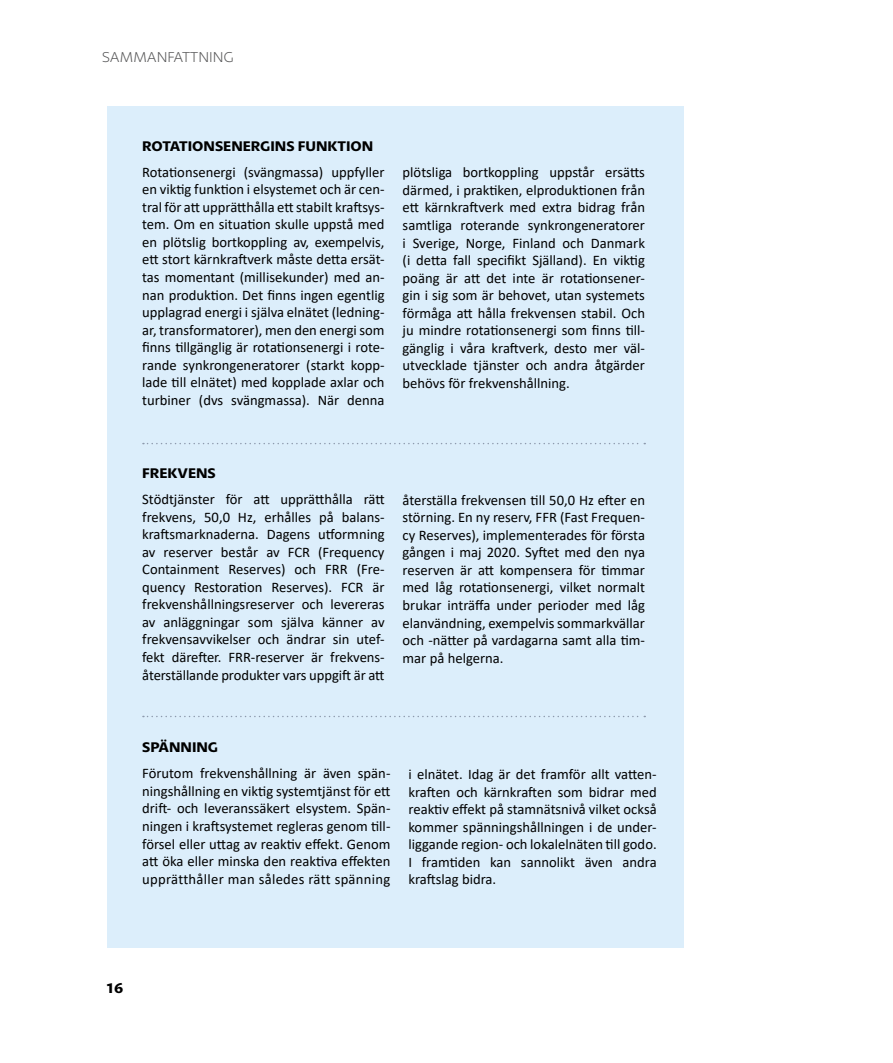
<style>
.page{position:relative;width:893px;height:1063px;background:#fff}
.page>*{position:absolute;margin:0;border:0;box-sizing:border-box;transform-origin:0 0}
.t1{font:300 15px "Petala Pro";color:#565657}
.t2{font:600 15px "Petala Pro";color:#000}
.t3{font:14.7px/17.5px "Calibri";color:#000;text-align:justify}
.t4{font:600 14.7px "Petala Pro";color:#000}
</style>
<div class="page">
<div style="left:107px;top:106px;width:577px;height:842px;background:#dceefb"></div>
<svg style="left:143px;top:443px;width:502px;height:1px"></svg>
<svg style="left:143px;top:716px;width:502px;height:1px"></svg>
<p class="t1" style="left:102px;top:49px;width:133px">SAMMANFATTNING</p>
<p class="t4" style="left:142px;top:137px;width:233px">ROTATIONSENERGINS FUNKTION</p>
<p class="t3" style="left:142px;top:163px;width:244px">Rotationsenergi (svängmassa) uppfyller en viktig funktion i elsystemet och är cen&shy;tral för att upprätthålla ett stabilt kraftsys&shy;tem. Om en situation skulle uppstå med en plötslig bortkoppling av, exempelvis, ett stort kärnkraftverk måste detta ersät&shy;tas momentant (millisekunder) med an&shy;nan produktion. Det finns ingen egentlig upplagrad energi i själva elnätet (ledning&shy;ar, transformatorer), men den energi som finns tillgänglig är rotationsenergi i rote&shy;rande synkrongeneratorer (starkt kopp&shy;lade till elnätet) med kopplade axlar och turbiner (dvs svängmassa). När denna</p>
<p class="t3" style="left:403px;top:163px;width:244px">plötsliga bortkoppling uppstår ersätts därmed, i praktiken, elproduktionen från ett kärnkraftverk med extra bidrag från samtliga roterande synkrongeneratorer i Sverige, Norge, Finland och Danmark (i detta fall specifikt Själland). En viktig poäng är att det inte är rotationsener&shy;gin i sig som är behovet, utan systemets förmåga att hålla frekvensen stabil. Och ju mindre rotationsenergi som finns till&shy;gänglig i våra kraftverk, desto mer väl&shy;utvecklade tjänster och andra åtgärder behövs för frekvenshållning.</p>
<p class="t4" style="left:142px;top:465px;width:75px">FREKVENS</p>
<p class="t3" style="left:142px;top:490px;width:244px">Stödtjänster för att upprätthålla rätt frekvens, 50,0 Hz, erhålles på balans&shy;kraftsmarknaderna. Dagens utformning av reserver består av FCR (Frequency Containment Reserves) och FRR (Fre&shy;quency Restoration Reserves). FCR är frekvenshållningsreserver och levereras av anläggningar som själva känner av frekvensavvikelser och ändrar sin utef&shy;fekt därefter. FRR-reserver är frekvens&shy;återställande produkter vars uppgift är att</p>
<p class="t3" style="left:403px;top:491px;width:244px">återställa frekvensen till 50,0 Hz efter en störning. En ny reserv, FFR (Fast Frequen&shy;cy Reserves), implementerades för första gången i maj 2020. Syftet med den nya reserven är att kompensera för timmar med låg rotationsenergi, vilket normalt brukar inträffa under perioder med låg elanvändning, exempelvis sommarkvällar och -nätter på vardagarna samt alla tim&shy;mar på helgerna.</p>
<p class="t4" style="left:142px;top:739px;width:77px">SPÄNNING</p>
<p class="t3" style="left:142px;top:764px;width:250px">Förutom frekvenshållning är även spän&shy;ningshållning en viktig systemtjänst för ett drift- och leveranssäkert elsystem. Spän&shy;ningen i kraftsystemet regleras genom till&shy;försel eller uttag av reaktiv effekt. Genom att öka eller minska den reaktiva effekten upprätthåller man således rätt spänning</p>
<p class="t3" style="left:408px;top:765px;width:250px">i elnätet. Idag är det framför allt vatten&shy;kraften och kärnkraften som bidrar med reaktiv effekt på stamnätsnivå vilket också kommer spänningshållningen i de under&shy;liggande region- och lokalelnäten till godo.<br>I framtiden kan sannolikt även andra kraftslag bidra.</p>
<p class="t2" style="left:106px;top:979px;width:19px">16</p>
</div>
